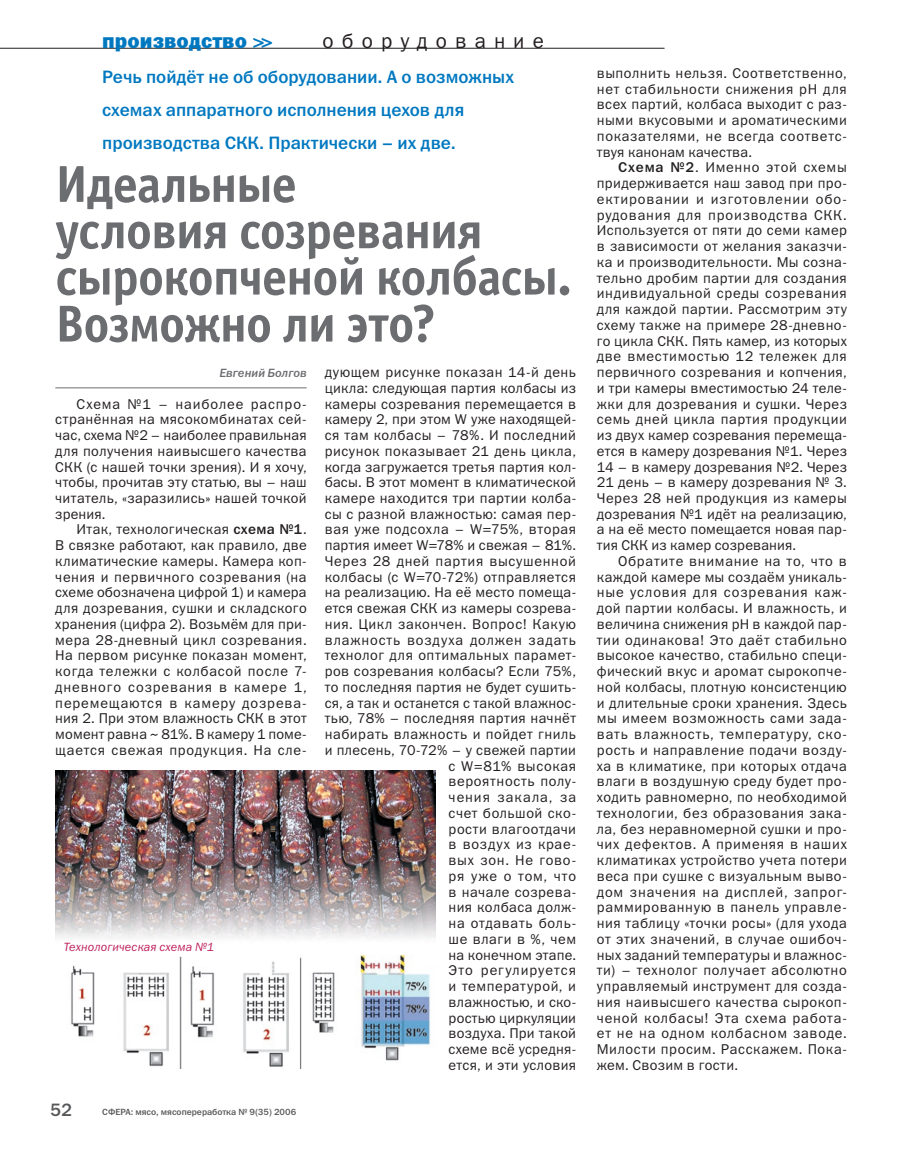
<style>
.page{position:relative;width:915px;height:1149px;background:#fff}
.page>*{position:absolute;margin:0;border:0;box-sizing:border-box;transform-origin:0 0}
.t1{font:700 52.05px/46.5px "Officina Sans C";letter-spacing:-.02em;color:#6c6d70}
.t2{font:21px "Franklin Gothic Heavy C";letter-spacing:.005em;color:#0078c0}
.t3{font:21px "Franklin Gothic Book C";letter-spacing:.395em;color:#231f20}
.t4{font:18px/33px "Franklin Gothic Medium C";color:#0078c0}
.t5{font:18px "Franklin Gothic Medium C";color:#57585a}
.t6{font:14.25px/15.8px "Franklin Gothic Book C";letter-spacing:.03em;color:#231f20;text-align:justify}
.t7{font:italic 12px "Franklin Gothic Book C";letter-spacing:.015em;color:#bf235e}
.t8{font:italic 12px "Franklin Gothic Medium C";color:#6c6d70}
.t9{font:9px "Franklin Gothic Medium C";color:#57585a}
.s1{font-family:"Franklin Gothic Medium C"}
.s2{font-size:52.8px}
</style>
<div class="page">
<hr style="left:0;top:48px;width:664px;height:1px;background:#231f20">
<hr style="left:55px;top:387px;width:251px;height:1px;background:#6c6d70">
<img style="left:55px;top:770px;width:380px;height:298px">
<h2 class="t2" style="left:102px;top:29px;width:173px">производство <span class="s1">&gt;&gt;</span></h2>
<h2 class="t3" style="left:322px;top:29px;width:222px">оборудование</h2>
<p class="t4" style="left:102px;top:60px;width:413px">Речь пойдёт не об оборудовании. А о возможных схемах аппаратного исполнения цехов для производства СКК. Практически – их две.</p>
<h1 class="t1" style="left:55px;top:162px;width:518px">Идеальные<br>условия созревания сырокопченой колбасы.<br>Возможно ли <span class="s2">это?</span></h1>
<p class="t8" style="left:219px;top:366px;width:89px">Евгений Болгов</p>
<p class="t6" style="left:55px;top:395px;width:253px;text-indent:21px">Схема №1 – наиболее распро&shy;странённая на мясокомбинатах сей&shy;час, схема №2 – наиболее правильная для получения наивысшего качества СКК (с нашей точки зрения). И я хочу, чтобы, прочитав эту статью, вы – наш читатель, «заразились» нашей точкой зрения.</p>
<p class="t6" style="left:55px;top:521px;width:253px;text-indent:21px">Итак, технологическая <span class="s1">схема №1</span>.<br>В связке работают, как правило, две климатические камеры. Камера коп&shy;чения и первичного созревания (на схеме обозначена цифрой 1) и камера для дозревания, сушки и складского хранения (цифра 2). Возьмём для при&shy;мера 28-дневный цикл созревания.<br>На первом рисунке показан момент, когда тележки с колбасой после 7- дневного созревания в камере 1, перемещаются в камеру дозрева&shy;ния 2. При этом влажность СКК в этот момент равна ~ 81%. В камеру 1 поме&shy;щается свежая продукция. На сле-</p>
<p class="t7" style="left:64px;top:940px;width:152px">Технологическая схема №1</p>
<p class="t5" style="left:50px;top:1099px;width:24px">52</p>
<p class="t9" style="left:102px;top:1106px;width:195px">СФЕРА: мясо, мясопереработка № 9(35) 2006</p>
<p class="t6" style="left:324px;top:364px;width:253px;text-align:right">дующем рисунке показан 14-й день цикла: следующая партия колбасы из камеры созревания перемещается в камеру 2, при этом W уже находящей&shy;ся там колбасы – 78%. И последний рисунок показывает 21 день цикла, когда загружается третья партия кол&shy;басы. В этот момент в климатической камере находится три партии колба&shy;сы с разной влажностью: самая пер&shy;вая уже подсохла – W=75%, вторая партия имеет W=78% и свежая – 81%.<br>Через 28 дней партия высушенной колбасы (с W=70-72%) отправляется на реализацию. На её место помеща&shy;ется свежая СКК из камеры созрева&shy;ния. Цикл закончен. Вопрос! Какую влажность воздуха должен задать технолог для оптимальных парамет&shy;ров созревания колбасы? Если 75%, то последняя партия не будет сушить&shy;ся, а так и останется с такой влажнос&shy;тью, 78% – последняя партия начнёт набирать влажность и пойдет гниль и плесень, 70-72% – у свежей партии с W=81% высокая<br>вероятность полу-<br>чения закала, за<br>счет большой ско-<br>рости влагоотдачи<br>в воздух из крае-<br>вых зон. Не гово-<br>ря уже о том, что<br>в начале созрева-<br>ния колбаса долж-<br>на отдавать боль-<br>ше влаги в %, чем<br>на конечном этапе.<br>Это регулируется<br>и температурой, и<br>влажностью, и ско-<br>ростью циркуляции<br>воздуха. При такой<br>схеме всё усредня-<br>ется, и эти условия</p>
<p class="t6" style="left:596px;top:65px;width:251px">выполнить нельзя. Соответственно, нет стабильности снижения pH для всех партий, колбаса выходит с раз&shy;ными вкусовыми и ароматическими показателями, не всегда соответс&shy;твуя канонам качества.</p>
<p class="t6" style="left:596px;top:159px;width:251px;text-indent:21px"><span class="s1">Схема №2</span>. Именно этой схемы придерживается наш завод при про&shy;ектировании и изготовлении обо&shy;рудования для производства СКК.<br>Используется от пяти до семи камер в зависимости от желания заказчи&shy;ка и производительности. Мы созна&shy;тельно дробим партии для создания индивидуальной среды созревания для каждой партии. Рассмотрим эту схему также на примере 28-дневно&shy;го цикла СКК. Пять камер, из которых две вместимостью 12 тележек для первичного созревания и копчения, и три камеры вместимостью 24 теле&shy;жки для дозревания и сушки. Через семь дней цикла партия продукции из двух камер созревания перемеща&shy;ется в камеру дозревания №1. Через 14 – в камеру дозревания №2. Через 21 день – в камеру дозревания № 3.<br>Через 28 ней продукция из камеры дозревания №1 идёт на реализацию, а на её место помещается новая пар&shy;тия СКК из камер созревания.</p>
<p class="t6" style="left:596px;top:553px;width:251px;text-indent:21px">Обратите внимание на то, что в каждой камере мы создаём уникаль&shy;ные условия для созревания каж&shy;дой партии колбасы. И влажность, и величина снижения pH в каждой пар&shy;тии одинакова! Это даёт стабильно высокое качество, стабильно специ&shy;фический вкус и аромат сырокопче&shy;ной колбасы, плотную консистенцию и длительные сроки хранения. Здесь мы имеем возможность сами зада&shy;вать влажность, температуру, ско&shy;рость и направление подачи возду&shy;ха в климатике, при которых отдача влаги в воздушную среду будет про&shy;ходить равномерно, по необходимой технологии, без образования зака&shy;ла, без неравномерной сушки и про&shy;чих дефектов. А применяя в наших климатиках устройство учета потери веса при сушке с визуальным выво&shy;дом значения на дисплей, запрог&shy;раммированную в панель управле&shy;ния таблицу «точки росы» (для ухода от этих значений, в случае ошибоч&shy;ных заданий температуры и влажнос&shy;ти) – технолог получает абсолютно управляемый инструмент для созда&shy;ния наивысшего качества сырокоп&shy;ченой колбасы! Эта схема работа&shy;ет не на одном колбасном заводе.<br>Милости просим. Расскажем. Пока&shy;жем. Свозим в гости.</p>
</div>
